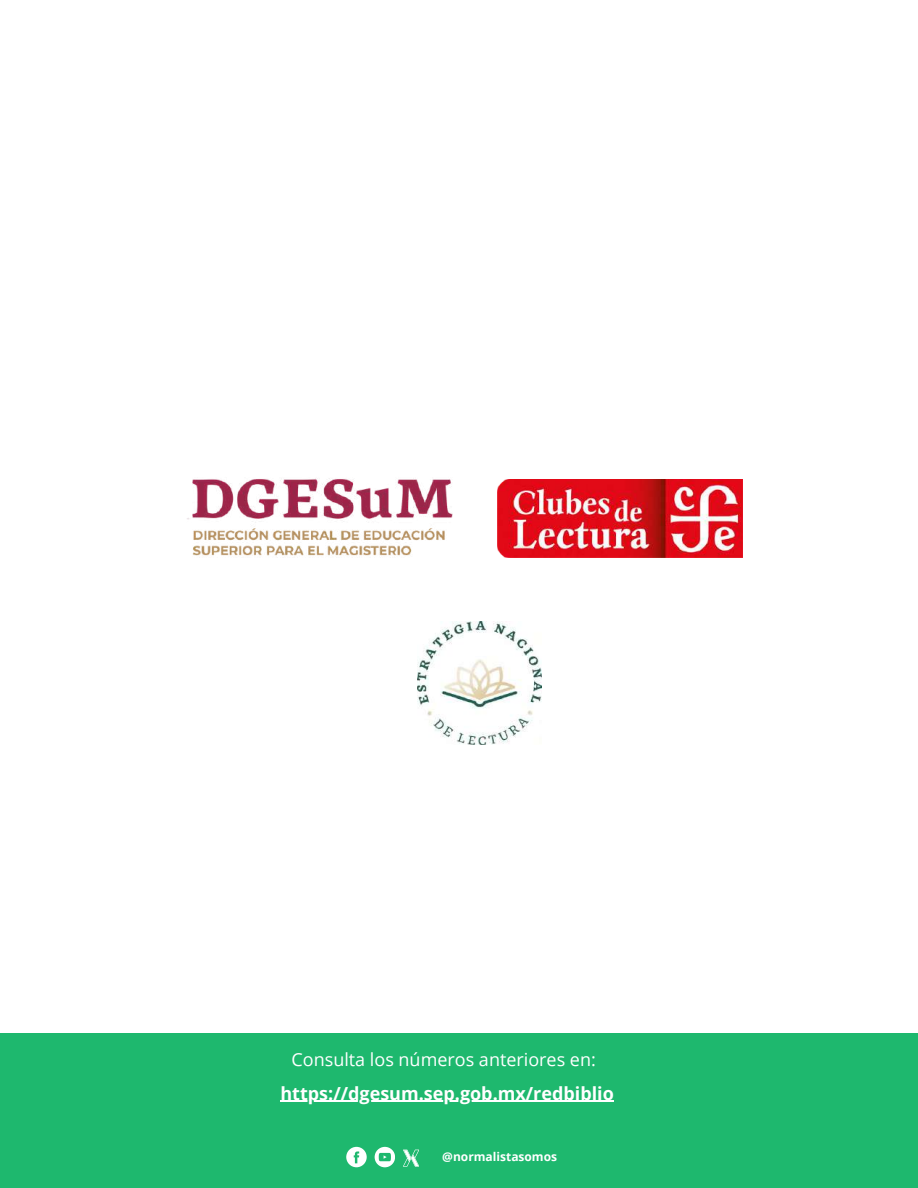
<style>
.page{position:relative;width:918px;height:1188px;background:#fff}
.page>*{position:absolute;margin:0;border:0;box-sizing:border-box;transform-origin:0 0}
.t1{font:700 18px "Open Sans";color:#fff}
.t2{font:18px "Open Sans";color:#fff}
.t3{font:700 12px "Open Sans";color:#fff}
</style>
<div class="page">
<div style="left:0;top:1034px;width:918px;height:154px;background:#1eb86e"></div>
<img style="left:187px;top:478px;width:266px;height:78px">
<img style="left:498px;top:480px;width:244px;height:78px">
<svg style="left:346px;top:1147px;width:21px;height:20px"></svg>
<svg style="left:375px;top:1147px;width:20px;height:20px"></svg>
<svg style="left:403px;top:1150px;width:16px;height:16px"></svg>
<hr style="left:280px;top:1101px;width:334px;height:1px;background:#fff">
<img style="left:417px;top:622px;width:124px;height:122px">
<p class="t2" style="left:292px;top:1047px;width:306px">Consulta los números anteriores en:</p>
<p class="t1" style="left:280px;top:1080px;width:335px">https://dgesum.sep.gob.mx/redbiblio</p>
<p class="t3" style="left:442px;top:1148px;width:116px">@normalistasomos</p>
</div>
